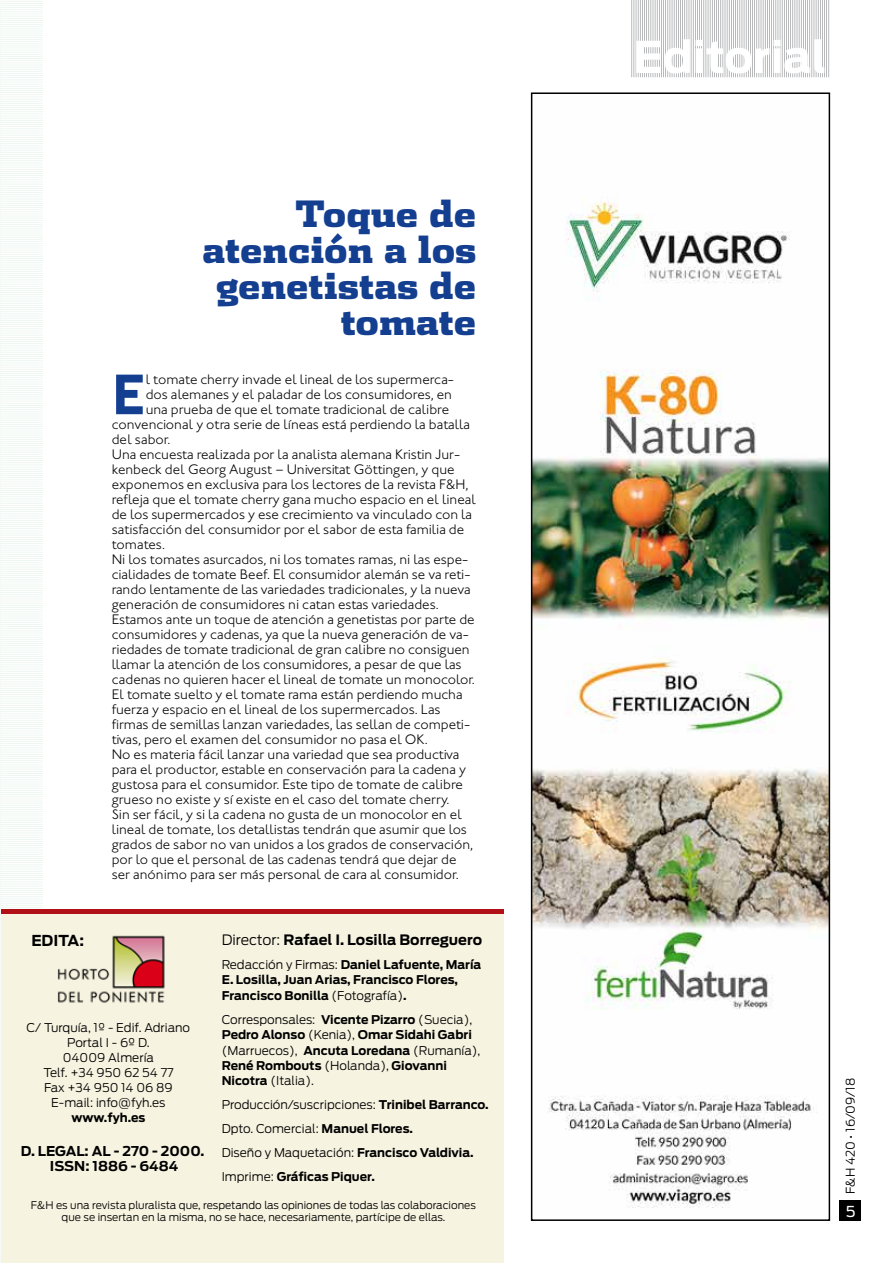
<style>
.page{position:relative;width:893px;height:1263px;background:#fff}
.page>*{position:absolute;margin:0;border:0;box-sizing:border-box;transform-origin:0 0}
.t1{font:700 58.95px "Johnston ITC Std";color:#143f90}
.t2{font:700 43.5px "Antenna";color:#fff}
.t3{font:900 36px/36px "Dispatch";color:#143f90;text-align:right}
.t4{font:700 15px "Antenna";color:#000}
.t5{font:15px "Antenna";color:#fff}
.t6{font:300 14.25px "Johnston ITC Std";color:#000}
.t7{font:700 14.25px "Antenna";letter-spacing:-.005em;color:#000}
.t8{font:700 13.5px/15px "Antenna";color:#000;text-align:center}
.t9{font:700 12px/15.5px "Antenna";color:#000}
.t10{font:300 12px/15px "Antenna";color:#000}
.t11{font:300 10.5px/12px "Antenna";color:#000;text-align:center}
.s1{font-weight:300}
.s2{font-weight:700}
</style>
<div class="page">
<svg style="left:1px;top:1px;width:42px;height:907px"></svg>
<svg style="left:631px;top:0;width:198px;height:77px"></svg>
<div style="left:1px;top:912px;width:502px;height:351px;background:#f6f3e0"></div>
<div style="left:1px;top:909px;width:502px;height:5px;background:#b11116"></div>
<img style="left:57px;top:935px;width:108px;height:68px">
<img style="left:534px;top:197px;width:293px;height:1011px">
<div style="left:531px;top:92px;width:299px;height:1129px;border:2px solid #000"></div>
<div style="left:840px;top:1200px;width:21px;height:20px;background:#000"></div>
<h3 class="t3" style="left:203px;top:193px;width:275px">Toque de atención a los genetistas de tomate</h3>
<h1 class="t1" style="left:112px;top:359px;width:35px">E</h1>
<p class="t6" style="left:146px;top:371px;width:310px">l tomate cherry invade el lineal de los supermerca-</p>
<p class="t6" style="left:146px;top:386px;width:308px">dos alemanes y el paladar de los consumidores, en</p>
<p class="t6" style="left:146px;top:401px;width:305px">una prueba de que el tomate tradicional de calibre</p>
<p class="t6" style="left:112px;top:416px;width:360px">convencional y otra serie de líneas está perdiendo la batalla</p>
<p class="t6" style="left:112px;top:431px;width:60px">del sabor.</p>
<p class="t6" style="left:112px;top:446px;width:350px">Una encuesta realizada por la analista alemana Kristin Jur-</p>
<p class="t6" style="left:112px;top:461px;width:344px">kenbeck del Georg August – Universitat Göttingen, y que</p>
<p class="t6" style="left:112px;top:476px;width:358px">exponemos en exclusiva para los lectores de la revista F&amp;H,</p>
<p class="t6" style="left:112px;top:491px;width:366px">refleja que el tomate cherry gana mucho espacio en el lineal</p>
<p class="t6" style="left:112px;top:506px;width:362px">de los supermercados y ese crecimiento va vinculado con la</p>
<p class="t6" style="left:112px;top:521px;width:354px">satisfacción del consumidor por el sabor de esta familia de</p>
<p class="t6" style="left:112px;top:536px;width:55px">tomates.</p>
<p class="t6" style="left:112px;top:551px;width:358px">Ni los tomates asurcados, ni los tomates ramas, ni las espe-</p>
<p class="t6" style="left:112px;top:566px;width:360px">cialidades de tomate Beef. El consumidor alemán se va reti-</p>
<p class="t6" style="left:112px;top:581px;width:361px">rando lentamente de las variedades tradicionales, y la nueva</p>
<p class="t6" style="left:112px;top:596px;width:329px">generación de consumidores ni catan estas variedades.</p>
<p class="t6" style="left:112px;top:611px;width:364px">Estamos ante un toque de atención a genetistas por parte de</p>
<p class="t6" style="left:112px;top:626px;width:359px">consumidores y cadenas, ya que la nueva generación de va-</p>
<p class="t6" style="left:112px;top:641px;width:359px">riedades de tomate tradicional de gran calibre no consiguen</p>
<p class="t6" style="left:112px;top:656px;width:351px">llamar la atención de los consumidores, a pesar de que las</p>
<p class="t6" style="left:112px;top:671px;width:365px">cadenas no quieren hacer el lineal de tomate un monocolor.</p>
<p class="t6" style="left:112px;top:686px;width:352px">El tomate suelto y el tomate rama están perdiendo mucha</p>
<p class="t6" style="left:112px;top:701px;width:330px">fuerza y espacio en el lineal de los supermercados. Las</p>
<p class="t6" style="left:112px;top:716px;width:360px">firmas de semillas lanzan variedades, las sellan de competi-</p>
<p class="t6" style="left:112px;top:731px;width:318px">tivas, pero el examen del consumidor no pasa el OK.</p>
<p class="t6" style="left:112px;top:746px;width:349px">No es materia fácil lanzar una variedad que sea productiva</p>
<p class="t6" style="left:112px;top:761px;width:356px">para el productor, estable en conservación para la cadena y</p>
<p class="t6" style="left:112px;top:776px;width:353px">gustosa para el consumidor. Este tipo de tomate de calibre</p>
<p class="t6" style="left:112px;top:791px;width:339px">grueso no existe y sí existe en el caso del tomate cherry.</p>
<p class="t6" style="left:112px;top:806px;width:352px">Sin ser fácil, y si la cadena no gusta de un monocolor en el</p>
<p class="t6" style="left:112px;top:821px;width:357px">lineal de tomate, los detallistas tendrán que asumir que los</p>
<p class="t6" style="left:112px;top:836px;width:363px">grados de sabor no van unidos a los grados de conservación,</p>
<p class="t6" style="left:112px;top:851px;width:346px">por lo que el personal de las cadenas tendrá que dejar de</p>
<p class="t6" style="left:112px;top:866px;width:348px">ser anónimo para ser más personal de cara al consumidor.</p>
<p class="t7" style="left:222px;top:931px;width:262px"><span class="s1">Director:</span> Rafael I. Losilla Borreguero</p>
<p class="t9" style="left:222px;top:957px;width:261px"><span class="s1">Redacción y Firmas:</span> Daniel Lafuente, María<br>E. Losilla, Juan Arias, Francisco Flores,<br>Francisco Bonilla <span class="s1">(Fotografía)</span>.</p>
<p class="t9" style="left:222px;top:1012px;width:260px"><span class="s1">Corresponsales:</span> Vicente Pizarro <span class="s1">(Suecia), </span>Pedro Alonso <span class="s1">(Kenia),</span> Omar Sidahi Gabri <span class="s1">(Marruecos),</span> Ancuta Loredana <span class="s1">(Rumanía), </span>René Rombouts <span class="s1">(Holanda),</span> Giovanni Nicotra <span class="s1">(Italia).</span></p>
<p class="t10" style="left:222px;top:1093px;width:269px;line-height:23.9px">Producción/suscripciones: <span class="s2">Trinibel Barranco.<br></span>Dpto. Comercial: <span class="s2">Manuel Flores.<br></span>Diseño y Maquetación: <span class="s2">Francisco Valdivia.<br></span>Imprime: <span class="s2">Gráficas Piquer.</span></p>
<p class="t11" style="left:31px;top:1199px;width:446px">F&amp;H es una revista pluralista que, respetando las opiniones de todas las colaboraciones que se insertan en la misma, no se hace, necesariamente, partícipe de ellas.</p>
<p class="t4" style="left:31px;top:931px;width:54px">EDITA:</p>
<p class="t10" style="left:27px;top:1021px;width:165px;text-align:center">C/ Turquía, 1º - Edif. Adriano<br>Portal I - 6º D.<br>04009 Almería<br>Telf. +34 950 62 54 77<br>Fax +34 950 14 06 89<br>E-mail: info@fyh.es</p>
<p class="t9" style="left:72px;top:1110px;width:75px">www.fyh.es</p>
<p class="t8" style="left:21px;top:1144px;width:185px">D. LEGAL: AL - 270 - 2000.<br>ISSN: 1886 - 6484</p>
<h2 class="t2" style="left:633px;top:31px;width:195px">Editorial</h2>
<p class="t10" style="left:843px;top:1194px;width:118px;rotate:-90deg">F&amp;H 420 • 16/09/18</p>
<p class="t5" style="left:846px;top:1202px;width:11px">5</p>
</div>
